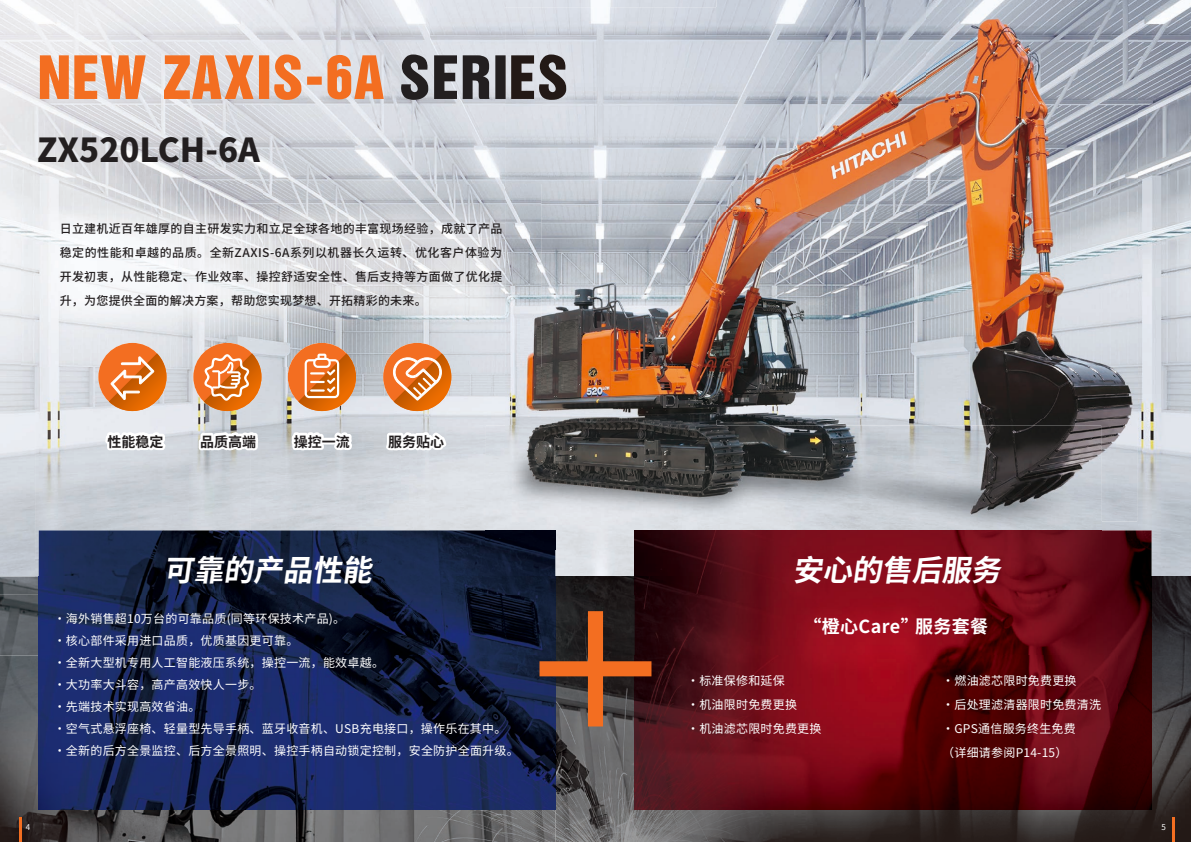
<style>
.page{position:relative;width:1191px;height:842px;background:#fff}
.page>*{position:absolute;margin:0;border:0;box-sizing:border-box;transform-origin:0 0}
.t1{font:60px "Helvetica Roman Semi B";letter-spacing:.02em;color:#f36e21}
.t2{font:900 33px "Noto Sans CJ Ksc";color:#231f20}
.t3{font:700 29.7px "Noto Sans CJ Ksc";color:#fff}
.t4{font:700 18px "Noto Sans CJ Ksc";letter-spacing:.02em;color:#fff}
.t5{font:700 14px "Noto Sans CJ Ksc";color:#231f20}
.t6{font:12px/22px "Noto Sans CJ Ksc";letter-spacing:.02em;color:#fff}
.t7{font:500 12px/24px "Noto Sans CJ Ksc";letter-spacing:.02em;color:#231f20;text-align:justify}
.t8{font:8px "Noto Sans CJ Ksc";color:#fff}
.s1{color:#231f20}
</style>
<div class="page">
<img style="left:716px;top:0;width:475px;height:577px">
<img style="left:0;top:0;width:215px;height:209px">
<img style="left:215px;top:0;width:322px;height:184px">
<img style="left:537px;top:0;width:179px;height:7px">
<img style="left:35px;top:367px;width:72px;height:193px">
<img style="left:143px;top:367px;width:72px;height:163px">
<img style="left:251px;top:367px;width:143px;height:163px">
<img style="left:451px;top:367px;width:54px;height:88px">
<img style="left:215px;top:411px;width:36px;height:119px">
<img style="left:555px;top:549px;width:79px;height:28px">
<img style="left:35px;top:560px;width:4px;height:17px">
<img style="left:401px;top:54px;width:104px;height:46px">
<img style="left:1151px;top:577px;width:40px;height:78px">
<img style="left:1123px;top:655px;width:68px;height:187px">
<img style="left:655px;top:810px;width:468px;height:32px">
<img style="left:0;top:577px;width:634px;height:78px">
<img style="left:521px;top:655px;width:134px;height:187px">
<img style="left:0;top:655px;width:69px;height:187px">
<img style="left:69px;top:810px;width:452px;height:32px">
<img style="left:819px;top:530px;width:332px;height:280px">
<img style="left:634px;top:549px;width:185px;height:261px">
<img style="left:634px;top:577px;width:82px;height:18px">
<img style="left:39px;top:530px;width:516px;height:280px">
<img style="left:21px;top:184px;width:484px;height:183px">
<hr style="left:1172px;top:817px;width:2px;height:25px;background:#f36e21">
<svg style="left:288px;top:343px;width:68px;height:68px"></svg>
<svg style="left:298px;top:353px;width:48px;height:58px;background:#e68946"></svg>
<svg style="left:196px;top:422px;width:66px;height:33px"></svg>
<svg style="left:287px;top:429px;width:78px;height:26px"></svg>
<div style="left:383px;top:343px;width:68px;height:68px;background:#f36e21;border-radius:50%"></div>
<div style="left:193px;top:343px;width:68px;height:68px;background:#f36e21;border-radius:50%"></div>
<svg style="left:204px;top:353px;width:57px;height:58px"></svg>
<svg style="left:101px;top:298px;width:71px;height:158px"></svg>
<img style="left:716px;top:453px;width:385px;height:77px">
<div style="left:486px;top:425px;width:230px;height:124px;background:#dde1e6"></div>
<img style="left:634px;top:530px;width:467px;height:19px">
<img style="left:486px;top:530px;width:69px;height:19px">
<hr style="left:19px;top:817px;width:2px;height:25px;background:#f36e21">
<div style="left:588px;top:611px;width:15px;height:115px;border:8px solid #f36e21"></div>
<div style="left:539px;top:661px;width:112px;height:15px;border:8px solid #f36e21"></div>
<svg style="left:382px;top:353px;width:69px;height:103px"></svg>
<img style="left:716px;top:7px;width:421px;height:446px">
<img style="left:1101px;top:453px;width:36px;height:69px">
<img style="left:505px;top:7px;width:211px;height:209px">
<img style="left:541px;top:216px;width:175px;height:209px">
<img style="left:505px;top:184px;width:36px;height:241px">
<img style="left:505px;top:54px;width:61px;height:46px">
<img style="left:505px;top:425px;width:211px;height:97px">
<h1 class="t1" style="left:37px;top:52px;width:533px">NEW ZAXIS-6A <span class="s1">SERIES</span></h1>
<h2 class="t2" style="left:37px;top:132px;width:224px">ZX520LCH-6A</h2>
<p class="t7" style="left:60px;top:217px;width:444px">日立建机近百年雄厚的自主研发实力和立足全球各地的丰富现场经验，成就了产品稳定的性能和卓越的品质。全新ZAXIS-6A系列以机器长久运转、优化客户体验为开发初衷，从性能稳定、作业效率、操控舒适安全性、售后支持等方面做了优化提升，为您提供全面的解决方案，帮助您实现梦想、开拓精彩的未来。</p>
<p class="t5" style="left:107px;top:434px;width:57px">性能稳定</p>
<p class="t5" style="left:200px;top:434px;width:57px">品质高端</p>
<p class="t5" style="left:294px;top:434px;width:57px">操控一流</p>
<p class="t5" style="left:388px;top:434px;width:57px">服务贴心</p>
<p class="t8" style="left:26px;top:822px;width:6px">4</p>
<h3 class="t3" style="left:164px;top:553px;width:221px">可靠的产品性能</h3>
<h3 class="t3" style="left:792px;top:553px;width:221px">安心的售后服务</h3>
<p class="t6" style="left:54px;top:608px;width:466px">・海外销售超10万台的可靠品质(同等环保技术产品)。<br>・核心部件采用进口品质，优质基因更可靠。<br>・全新大型机专用人工智能液压系统，操控一流，能效卓越。<br>・大功率大斗容，高产高效快人一步。<br>・先端技术实现高效省油。<br>・空气式悬浮座椅、轻量型先导手柄、蓝牙收音机、USB充电接口，操作乐在其中。・全新的后方全景监控、后方全景照明、操控手柄自动锁定控制，安全防护全面升级。</p>
<h3 class="t4" style="left:803px;top:616px;width:186px">“橙心Care”服务套餐</h3>
<p class="t6" style="left:687px;top:668px;width:136px;line-height:24px">・标准保修和延保<br>・机油限时免费更换<br>・机油滤芯限时免费更换</p>
<p class="t6" style="left:942px;top:668px;width:160px;line-height:24px">・燃油滤芯限时免费更换<br>・后处理滤清器限时免费清洗・GPS通信服务终生免费<br>（详细请参阅P14-15）</p>
<p class="t8" style="left:1161px;top:822px;width:6px">5</p>
</div>
